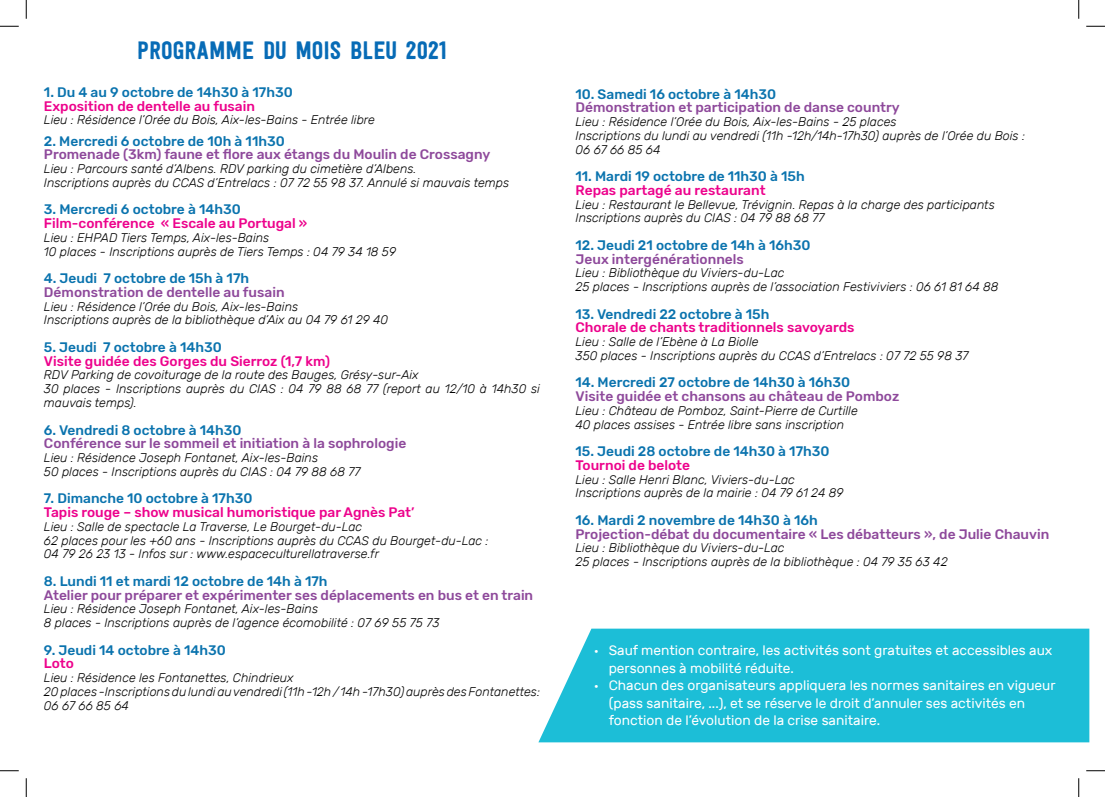
<style>
.page{position:relative;width:1105px;height:797px;background:#fff}
.page>*{position:absolute;margin:0;border:0;box-sizing:border-box;transform-origin:0 0}
.t1{font:25px "Festivo Letters No.1";color:#076bb6}
.t2{font:500 13.75px "Rubik";color:#0a73ae}
.t3{font:500 13.75px "Rubik";color:#8e499b}
.t4{font:13.75px/17.5px "Rubik";color:#fff}
.t5{font:500 13.75px "Rubik";color:#ed028c}
.t6{font:italic 300 12.5px/13.8px "Rubik";color:#000}
.s1{font-family:"Myriad Pro"}
</style>
<div class="page">
<div style="left:538px;top:628px;width:552px;height:114px;background:#1cbed7"></div>
<svg style="left:0;top:25px;width:19px;height:2px"></svg>
<svg style="left:1086px;top:25px;width:19px;height:2px"></svg>
<svg style="left:0;top:770px;width:19px;height:1px"></svg>
<svg style="left:1086px;top:770px;width:19px;height:1px"></svg>
<svg style="left:25px;top:0;width:2px;height:19px"></svg>
<svg style="left:25px;top:778px;width:2px;height:19px"></svg>
<svg style="left:1078px;top:0;width:1px;height:19px"></svg>
<svg style="left:1078px;top:778px;width:1px;height:19px"></svg>
<h1 class="t1" style="left:137px;top:35px;width:311px">PROGRAMME DU MOIS BLEU 2021</h1>
<p class="t2" style="left:44px;top:84px;width:250px">1. Du 4 au 9 octobre de 14h30 à 17h30</p>
<p class="t5" style="left:44px;top:98px;width:213px">Exposition de dentelle au fusain</p>
<p class="t6" style="left:44px;top:113px;width:333px">Lieu : Résidence l’Orée du Bois, Aix-les-Bains - Entrée libre</p>
<p class="t2" style="left:44px;top:133px;width:242px">2. Mercredi 6 octobre de 10h à 11h30</p>
<p class="t3" style="left:44px;top:147px;width:448px">Promenade (3km) faune et flore aux étangs du Moulin de Crossagny</p>
<p class="t6" style="left:44px;top:162px;width:467px">Lieu : Parcours santé d’Albens. RDV parking du cimetière d’Albens.<br>Inscriptions auprès du CCAS d’Entrelacs : 07 72 55 98 37. Annulé si mauvais temps</p>
<p class="t2" style="left:44px;top:202px;width:198px">3. Mercredi 6 octobre à 14h30</p>
<p class="t5" style="left:44px;top:215px;width:265px">Film-conférence « Escale au Portugal »</p>
<p class="t6" style="left:44px;top:231px;width:354px">Lieu : EHPAD Tiers Temps, Aix-les-Bains<br>10 places - Inscriptions auprès de Tiers Temps : 04 79 34 18 59</p>
<p class="t2" style="left:44px;top:270px;width:207px">4. Jeudi 7 octobre de 15h à 17h</p>
<p class="t3" style="left:44px;top:284px;width:242px">Démonstration de dentelle au fusain</p>
<p class="t6" style="left:44px;top:299px;width:346px">Lieu : Résidence l’Orée du Bois, Aix-les-Bains<br>Inscriptions auprès de la bibliothèque d’Aix au 04 79 61 29 40</p>
<p class="t2" style="left:44px;top:339px;width:179px">5. Jeudi 7 octobre à 14h30</p>
<p class="t5" style="left:44px;top:353px;width:288px">Visite guidée des Gorges du Sierroz (1,7 km)</p>
<p class="t6" style="left:44px;top:368px;width:498px">RDV Parking de covoiturage de la route des Bauges, Grésy-sur-Aix<br>30 places - Inscriptions auprès du CIAS : 04 79 88 68 77 (report au 12/10 à 14h30 si mauvais temps).</p>
<p class="t2" style="left:44px;top:422px;width:199px">6. Vendredi 8 octobre à 14h30</p>
<p class="t3" style="left:44px;top:435px;width:364px">Conférence sur le sommeil et initiation à la sophrologie</p>
<p class="t6" style="left:44px;top:451px;width:318px">Lieu : Résidence Joseph Fontanet, Aix-les-Bains<br>50 places - Inscriptions auprès du CIAS : 04 79 88 68 77</p>
<p class="t2" style="left:44px;top:490px;width:210px">7. Dimanche 10 octobre à 17h30</p>
<p class="t5" style="left:44px;top:504px;width:372px">Tapis rouge – show musical humoristique par Agnès Pat’</p>
<p class="t6" style="left:44px;top:519px;width:446px">Lieu : Salle de spectacle La Traverse, Le Bourget-du-Lac<br>62 places pour les +60 ans - Inscriptions auprès du CCAS du Bourget-du-Lac :<br>04 79 26 23 13 - Infos sur : www.espaceculturellatraverse.fr</p>
<p class="t2" style="left:44px;top:573px;width:285px">8. Lundi 11 et mardi 12 octobre de 14h à 17h</p>
<p class="t3" style="left:44px;top:587px;width:491px">Atelier pour préparer et expérimenter ses déplacements en bus et en train</p>
<p class="t6" style="left:44px;top:602px;width:397px">Lieu : Résidence Joseph Fontanet, Aix-les-Bains<br>8 places - Inscriptions auprès de l’agence écomobilité : 07 69 55 75 73</p>
<p class="t2" style="left:44px;top:642px;width:183px">9. Jeudi 14 octobre à 14h30</p>
<p class="t5" style="left:44px;top:655px;width:32px">Loto</p>
<p class="t6" style="left:44px;top:671px;width:498px">Lieu : Résidence les Fontanettes, Chindrieux<br>20 places -Inscriptions du lundi au vendredi (11h -12h / 14h -17h30) auprès des Fontanettes:<br>06 67 66 85 64</p>
<p class="t2" style="left:575px;top:86px;width:202px">10. Samedi 16 octobre à 14h30</p>
<p class="t3" style="left:575px;top:100px;width:326px">Démonstration et participation de danse country</p>
<p class="t6" style="left:575px;top:115px;width:451px">Lieu : Résidence l’Orée du Bois, Aix-les-Bains - 25 places<br>Inscriptions du lundi au vendredi (11h -12h/14h-17h30) auprès de l’Orée du Bois :<br>06 67 66 85 64</p>
<p class="t2" style="left:575px;top:168px;width:231px">11. Mardi 19 octobre de 11h30 à 15h</p>
<p class="t5" style="left:575px;top:182px;width:192px">Repas partagé au restaurant</p>
<p class="t6" style="left:575px;top:197px;width:421px">Lieu : Restaurant le Bellevue, Trévignin. Repas à la charge des participants<br>Inscriptions auprès du CIAS : 04 79 88 68 77</p>
<p class="t2" style="left:575px;top:237px;width:236px">12. Jeudi 21 octobre de 14h à 16h30</p>
<p class="t3" style="left:575px;top:251px;width:170px">Jeux intergénérationnels</p>
<p class="t6" style="left:575px;top:266px;width:425px">Lieu : Bibliothèque du Viviers-du-Lac<br>25 places - Inscriptions auprès de l’association Festiviviers : 06 61 81 64 88</p>
<p class="t2" style="left:575px;top:306px;width:195px">13. Vendredi 22 octobre à 15h</p>
<p class="t5" style="left:575px;top:320px;width:280px">Chorale de chants traditionnels savoyards</p>
<p class="t6" style="left:575px;top:335px;width:395px">Lieu : Salle de l’Ebène à La Biolle<br>350 places - Inscriptions auprès du CCAS d’Entrelacs : 07 72 55 98 37</p>
<p class="t2" style="left:575px;top:375px;width:276px">14. Mercredi 27 octobre de 14h30 à 16h30</p>
<p class="t3" style="left:575px;top:388px;width:325px">Visite guidée et chansons au château de Pomboz</p>
<p class="t6" style="left:575px;top:404px;width:284px">Lieu : Château de Pomboz, Saint-Pierre de Curtille<br>40 places assises - Entrée libre sans inscription</p>
<p class="t2" style="left:575px;top:443px;width:256px">15. Jeudi 28 octobre de 14h30 à 17h30</p>
<p class="t5" style="left:575px;top:457px;width:116px">Tournoi de belote</p>
<p class="t6" style="left:575px;top:472px;width:270px">Lieu : Salle Henri Blanc, Viviers-du-Lac<br>Inscriptions auprès de la mairie : 04 79 61 24 89</p>
<p class="t2" style="left:575px;top:512px;width:244px">16. Mardi 2 novembre de 14h30 à 16h</p>
<p class="t3" style="left:575px;top:526px;width:475px">Projection-débat du documentaire « Les débatteurs », de Julie Chauvin</p>
<p class="t6" style="left:575px;top:541px;width:374px">Lieu : Bibliothèque du Viviers-du-Lac<br>25 places - Inscriptions auprès de la bibliothèque : 04 79 35 63 42</p>
<p class="t4" style="left:609px;top:642px;width:445px;text-indent:-14px"><span class="s1">•</span> Sauf mention contraire, les activités sont gratuites et accessibles aux personnes à mobilité réduite.</p>
<p class="t4" style="left:609px;top:677px;width:448px;text-indent:-14px"><span class="s1">•</span> Chacun des organisateurs appliquera les normes sanitaires en vigueur (pass sanitaire, ...), et se réserve le droit d’annuler ses activités en fonction de l’évolution de la crise sanitaire.</p>
</div>
